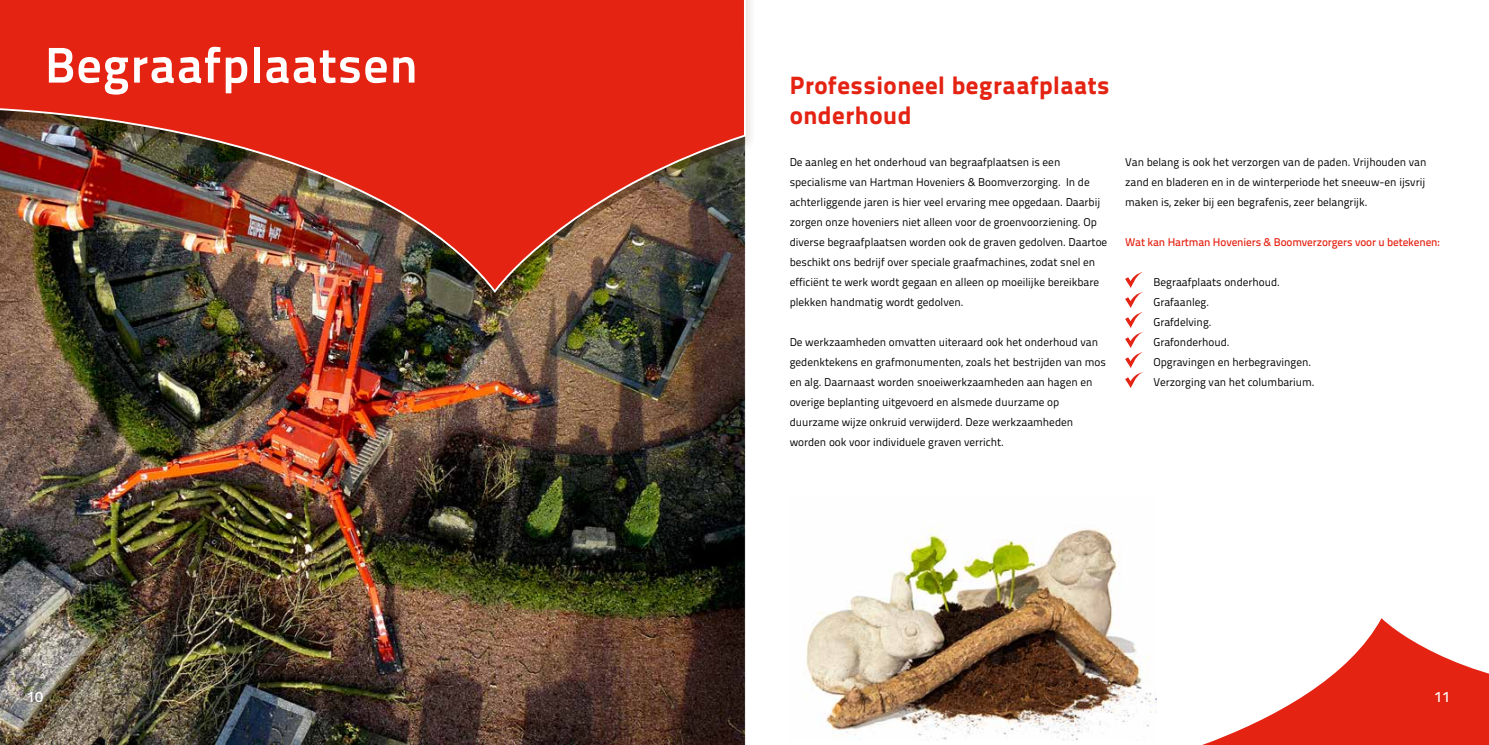
<style>
.page{position:relative;width:1489px;height:745px;background:#fff}
.page>*{position:absolute;margin:0;border:0;box-sizing:border-box;transform-origin:0 0}
.t1{font:50px "Titillium Text 22 L 800 wt";letter-spacing:.02em;color:#fff}
.t2{font:25px/30px "Titillium Text 22 L 999 wt";letter-spacing:.02em;color:#e42313}
.t3{font:15px "Titillium Text 22 L 600 wt";color:#fff}
.t4{font:11.25px/20px "Titillium Text 22 L 400 wt";color:#000}
.t5{font:11.25px "Titillium Text 22 L 600 wt";letter-spacing:-.01em;color:#e42313}
</style>
<div class="page">
<img style="left:0;top:306px;width:745px;height:438px">
<svg style="left:1062px;top:618px;width:426px;height:126px"></svg>
<div style="left:0;top:0;width:756px;height:306px;background:#542d00;opacity:.15"></div>
<img style="left:0;top:0;width:746px;height:294px">
<img style="left:806px;top:525px;width:350px;height:214px">
<svg style="left:1125px;top:272px;width:17px;height:116px"></svg>
<h1 class="t1" style="left:45px;top:26px;width:374px">Begraafplaatsen</h1>
<h2 class="t2" style="left:789px;top:69px;width:321px">Professioneel begraafplaats onderhoud</h2>
<p class="t4" style="left:789px;top:151px;width:319px">De aanleg en het onderhoud van begraafplaatsen is een specialisme van Hartman Hoveniers &amp; Boomverzorging. In de achterliggende jaren is hier veel ervaring mee opgedaan. Daarbij zorgen onze hoveniers niet alleen voor de groenvoorziening. Op diverse begraafplaatsen worden ook de graven gedolven. Daartoe beschikt ons bedrijf over speciale graafmachines, zodat snel en efficiënt te werk wordt gegaan en alleen op moeilijke bereikbare plekken handmatig wordt gedolven.</p>
<p class="t4" style="left:789px;top:331px;width:318px">De werkzaamheden omvatten uiteraard ook het onderhoud van gedenktekens en grafmonumenten, zoals het bestrijden van mos en alg. Daarnaast worden snoeiwerkzaamheden aan hagen en overige beplanting uitgevoerd en alsmede duurzame op duurzame wijze onkruid verwijderd. Deze werkzaamheden worden ook voor individuele graven verricht.</p>
<p class="t4" style="left:1125px;top:151px;width:303px;text-align:justify">Van belang is ook het verzorgen van de paden. Vrijhouden van zand en bladeren en in de winterperiode het sneeuw-en ijsvrij maken is, zeker bij een begrafenis, zeer belangrijk.</p>
<p class="t5" style="left:1125px;top:233px;width:316px">Wat kan Hartman Hoveniers &amp; Boomverzorgers voor u betekenen:</p>
<p class="t4" style="left:1153px;top:271px;width:163px">Begraafplaats onderhoud.<br>Grafaanleg.<br>Grafdelving.<br>Grafonderhoud.<br>Opgravingen en herbegravingen.<br>Verzorging van het columbarium.</p>
<h3 class="t3" style="left:27px;top:685px;width:17px">10</h3>
<h3 class="t3" style="left:1434px;top:685px;width:17px">11</h3>
</div>
